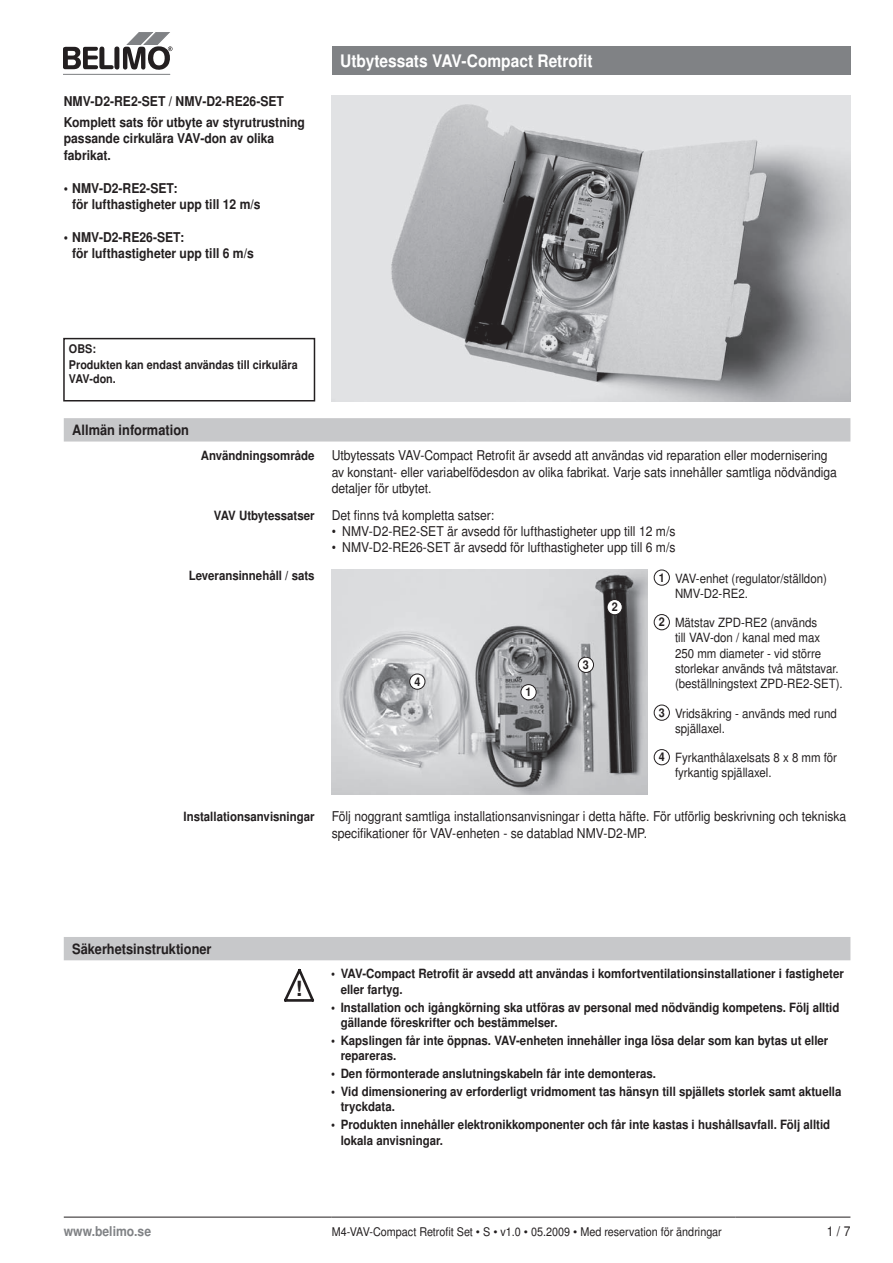
<style>
.page{position:relative;width:893px;height:1263px;background:#fff}
.page>*{position:absolute;margin:0;border:0;box-sizing:border-box;transform-origin:0 0}
.t1{font:700 21px "Nimbus Sans BEL";color:#231f20}
.t2{font:700 17.25px "Nimbus Sans BEL";color:#fff;scale:.9 1}
.t3{font:700 14.25px "Nimbus Sans BEL";color:#231f20;scale:.9 1}
.t4{font:13.5px/16.2px "Nimbus Sans BEL";color:#231f20;scale:.9 1}
.t5{font:700 13.5px/16.2px "Nimbus Sans BEL";color:#231f20;scale:.9 1}
.t6{font:700 13.5px "Nimbus Sans BEL";color:#808285;scale:.9 1}
.t7{font:700 12.75px/15.3px "Nimbus Sans BEL";color:#231f20;scale:.9 1}
.t8{font:12.75px/15.3px "Nimbus Sans BEL";color:#231f20;scale:.9 1}
.t9{font:12px "Nimbus Sans BEL";color:#231f20;scale:.9 1}
.t10{font:700 12px/16.5px "Nimbus Sans BEL";color:#231f20;scale:.9 1}
.s1{font-weight:700;font-size:12px}
</style>
<div class="page">
<hr style="left:64px;top:1217px;width:268px;height:1px;background:#231f20">
<hr style="left:332px;top:1217px;width:404px;height:1px;background:#231f20">
<hr style="left:736px;top:1217px;width:114px;height:1px;background:#231f20">
<hr style="left:64px;top:74px;width:106px;height:1px;background:#808285">
<svg style="left:64px;top:32px;width:109px;height:38px"></svg>
<div style="left:332px;top:47px;width:518px;height:28px;background:#808285"></div>
<div style="left:64px;top:418px;width:786px;height:23px;background:#c7c8ca"></div>
<img style="left:332px;top:569px;width:316px;height:225px">
<div style="left:410px;top:674px;width:15px;height:15px;background:#fff;border-radius:50%"></div>
<div style="left:409px;top:674px;width:16px;height:16px;border:1px solid #231f20;border-radius:50%"></div>
<div style="left:578px;top:657px;width:15px;height:15px;background:#fff;border-radius:50%"></div>
<div style="left:578px;top:657px;width:16px;height:16px;border:1px solid #231f20;border-radius:50%"></div>
<div style="left:607px;top:599px;width:15px;height:16px;background:#fff;border-radius:50%"></div>
<div style="left:607px;top:599px;width:16px;height:16px;border:1px solid #231f20;border-radius:50%"></div>
<div style="left:521px;top:685px;width:15px;height:15px;background:#fff;border-radius:50%"></div>
<div style="left:521px;top:684px;width:16px;height:16px;border:1px solid #231f20;border-radius:50%"></div>
<div style="left:654px;top:570px;width:16px;height:16px;border:1px solid #231f20;border-radius:50%"></div>
<div style="left:654px;top:614px;width:16px;height:16px;border:1px solid #231f20;border-radius:50%"></div>
<div style="left:654px;top:705px;width:16px;height:16px;border:1px solid #231f20;border-radius:50%"></div>
<div style="left:654px;top:749px;width:16px;height:16px;border:1px solid #231f20;border-radius:50%"></div>
<div style="left:64px;top:937px;width:786px;height:23px;background:#c7c8ca"></div>
<svg style="left:284px;top:969px;width:30px;height:33px"></svg>
<div style="left:63px;top:338px;width:252px;height:63px;border:2px solid #231f20"></div>
<img style="left:332px;top:96px;width:518px;height:306px">
<p class="t5" style="left:64px;top:91px;width:270px;line-height:21.5px">NMV-D2-RE2-SET / NMV-D2-RE26-SET<br>Komplett sats för utbyte av styrutrustning</p>
<p class="t5" style="left:64px;top:131px;width:236px">passande cirkulära VAV-don av olika fabrikat.</p>
<p class="t5" style="left:72px;top:181px;width:211px;text-indent:-9px">• NMV-D2-RE2-SET:<br>för lufthastigheter upp till 12 m/s</p>
<p class="t5" style="left:72px;top:229px;width:203px;text-indent:-9px">• NMV-D2-RE26-SET:<br>för lufthastigheter upp till 6 m/s</p>
<p class="t10" style="left:69px;top:341px;width:256px">OBS:<br>Produkten kan endast användas till cirkulära</p>
<p class="t10" style="left:69px;top:371px;width:54px">VAV-don.</p>
<p class="t3" style="left:72px;top:422px;width:131px">Allmän information</p>
<h2 class="t2" style="left:340px;top:51px;width:282px">Utbytessats VAV-Compact Retrofit</h2>
<p class="t7" style="left:201px;top:449px;width:128px">Användningsområde</p>
<p class="t4" style="left:332px;top:448px;width:563px">Utbytessats VAV-Compact Retrofit är avsedd att användas vid reparation eller modernisering av konstant- eller variabelfödesdon av olika fabrikat. Varje sats innehåller samtliga nödvändiga detaljer för utbytet.</p>
<p class="t7" style="left:214px;top:508px;width:114px">VAV Utbytessatser</p>
<p class="t4" style="left:332px;top:507px;width:182px">Det finns två kompletta satser:</p>
<p class="t4" style="left:332px;top:524px;width:383px">• NMV-D2-RE2-SET är avsedd för lufthastigheter upp till 12 m/s</p>
<p class="t4" style="left:332px;top:540px;width:383px">• NMV-D2-RE26-SET är avsedd för lufthastigheter upp till 6 m/s</p>
<p class="t7" style="left:189px;top:568px;width:141px">Leveransinnehåll / sats</p>
<p class="t8" style="left:675px;top:571px;width:170px;text-indent:-16px"><span class="s1">1</span> VAV-enhet (regulator/ställdon)<br>NMV-D2-RE2.</p>
<p class="t8" style="left:675px;top:615px;width:188px;text-indent:-16px"><span class="s1">2</span> Mätstav ZPD-RE2 (används<br>till VAV-don / kanal med max<br>250 mm diameter - vid större storlekar används två mätstavar. (beställningstext ZPD-RE2-SET).</p>
<p class="t8" style="left:675px;top:706px;width:181px;text-indent:-16px"><span class="s1">3</span> Vridsäkring - används med rund spjällaxel.</p>
<p class="t8" style="left:675px;top:750px;width:182px;text-indent:-16px"><span class="s1">4</span> Fyrkanthålaxelsats 8 x 8 mm för fyrkantig spjällaxel.</p>
<p class="t10" style="left:612px;top:599px;width:8px">2</p>
<p class="t10" style="left:583px;top:657px;width:8px">3</p>
<p class="t10" style="left:414px;top:674px;width:8px">4</p>
<p class="t10" style="left:526px;top:684px;width:8px">1</p>
<p class="t7" style="left:183px;top:810px;width:147px">Installationsanvisningar</p>
<p class="t4" style="left:332px;top:809px;width:573px">Följ noggrant samtliga installationsanvisningar i detta häfte. För utförlig beskrivning och tekniska specifikationer för VAV-enheten - se datablad NMV-D2-MP.</p>
<p class="t3" style="left:72px;top:940px;width:156px">Säkerhetsinstruktioner</p>
<h1 class="t1" style="left:295px;top:976px;width:8px">!</h1>
<p class="t7" style="left:341px;top:967px;width:561px;text-indent:-10px">• VAV-Compact Retrofit är avsedd att användas i komfortventilationsinstallationer i fastigheter eller fartyg.</p>
<p class="t7" style="left:341px;top:1000px;width:556px;text-indent:-10px">• Installation och igångkörning ska utföras av personal med nödvändig kompetens. Följ alltid gällande föreskrifter och bestämmelser.</p>
<p class="t7" style="left:341px;top:1033px;width:543px;text-indent:-10px">• Kapslingen får inte öppnas. VAV-enheten innehåller inga lösa delar som kan bytas ut eller repareras.</p>
<p class="t7" style="left:331px;top:1066px;width:363px">• Den förmonterade anslutningskabeln får inte demonteras.</p>
<p class="t7" style="left:341px;top:1084px;width:558px;text-indent:-10px">• Vid dimensionering av erforderligt vridmoment tas hänsyn till spjällets storlek samt aktuella tryckdata.</p>
<p class="t7" style="left:341px;top:1118px;width:545px;text-indent:-10px">• Produkten innehåller elektronikkomponenter och får inte kastas i hushållsavfall. Följ alltid lokala anvisningar.</p>
<p class="t6" style="left:64px;top:1223px;width:99px">www.belimo.se</p>
<p class="t9" style="left:332px;top:1224px;width:435px">M4-VAV-Compact Retrofit Set • S • v1.0 • 05.2009 • Med reservation för ändringar</p>
<p class="t4" style="left:827px;top:1223px;width:28px">1 / 7</p>
</div>
